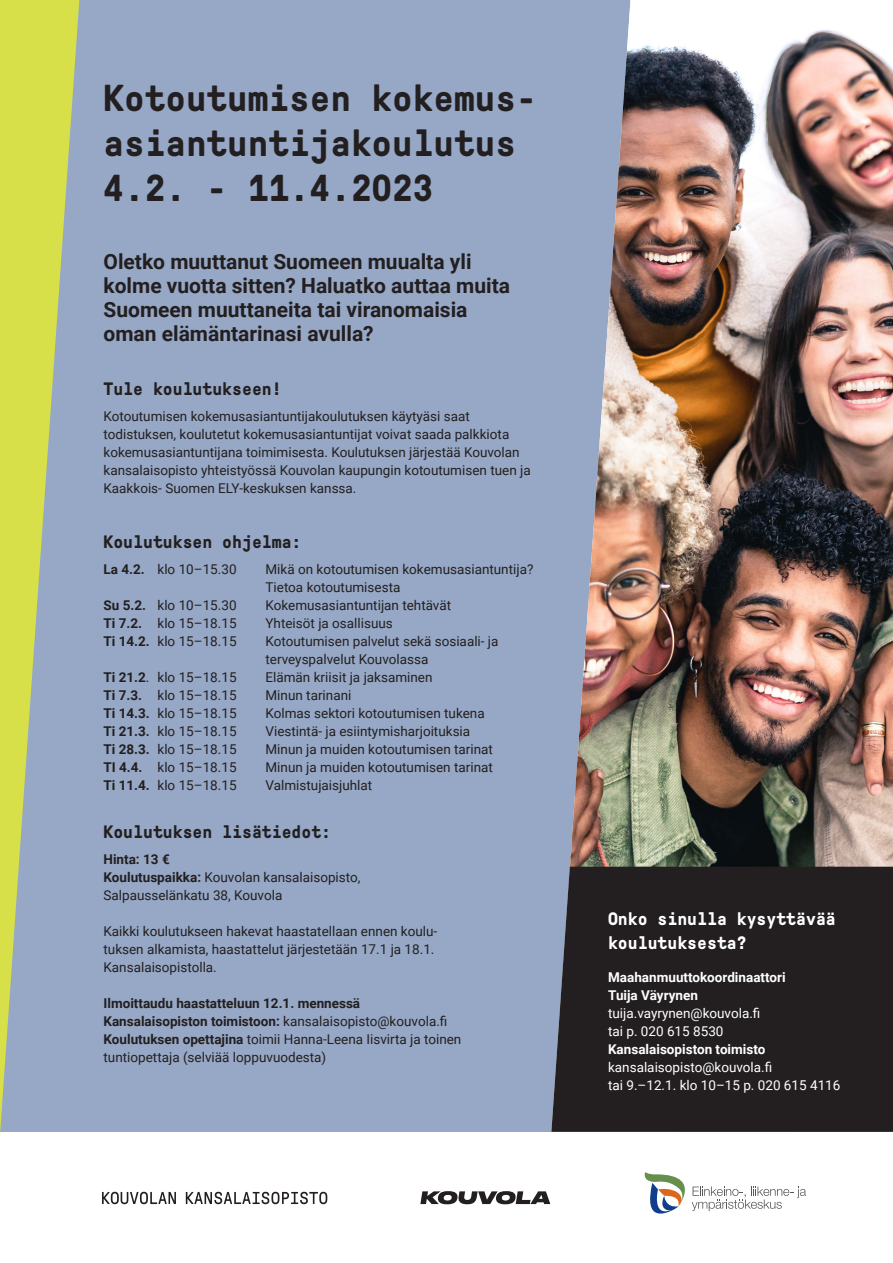
<style>
.page{position:relative;width:893px;height:1263px;background:#fff}
.page>*{position:absolute;margin:0;border:0;box-sizing:border-box;transform-origin:0 0}
.t1{font:700 37.5px/45px "GT Pressura Mono LC";color:#231f20}
.Ingress{font:700 21px/24px "Roboto";color:#231f20}
.Body_3{font:700 18px "GT Pressura Mono LC";color:#231f20}
.Body_3-2{font:700 18px "GT Pressura Mono LC";color:#fff}
.Ingress-2{font:700 18px "GT Pressura Mono LC";color:#231f20}
.Body_3-3{font:13.5px/18px "Roboto";color:#231f20}
.Ingress-3{font:13.5px/18px "Roboto";color:#231f20}
.Body_3-4{font:700 13.5px/18px "Roboto";color:#231f20}
.Body_3-5{font:13.5px "Roboto";color:#fff}
.Body_3-6{font:700 13.5px "Roboto";color:#fff}
.s1{font-weight:700}
.s2{font-weight:400}
</style>
<div class="page">
<div style="left:0;top:0;width:893px;height:1132px;background:#96a8c5"></div>
<img style="left:570px;top:0;width:323px;height:867px">
<div style="left:551px;top:867px;width:342px;height:265px;background:#231f20"></div>
<svg style="left:692px;top:1186px;width:114px;height:25px"></svg>
<svg style="left:644px;top:1172px;width:41px;height:42px"></svg>
<svg style="left:102px;top:1192px;width:74px;height:12px"></svg>
<svg style="left:186px;top:1192px;width:141px;height:12px"></svg>
<svg style="left:0;top:0;width:79px;height:1134px"></svg>
<svg style="left:420px;top:1191px;width:130px;height:13px"></svg>
<h2 class="t1" style="left:104px;top:76px;width:435px">Kotoutumisen kokemus&shy;asiantuntijakoulutus</h2>
<h2 class="t1" style="left:104px;top:166px;width:332px">4.2. - 11.4.2023</h2>
<p class="Ingress" style="left:104px;top:249px;width:408px">Oletko muuttanut Suomeen muualta yli kolme vuotta sitten? Haluatko auttaa muita Suomeen muuttaneita tai viranomaisia oman elämäntarinasi avulla?</p>
<p class="Ingress-2" style="left:104px;top:379px;width:180px">Tule koulutukseen!</p>
<p class="Ingress-3" style="left:104px;top:406px;width:429px">Kotoutumisen kokemusasiantuntijakoulutuksen käytyäsi saat todistuksen, koulutetut kokemusasiantuntijat voivat saada palkkiota kokemusasiantuntijana toimimisesta. Koulutuksen järjestää Kouvolan kansalaisopisto yhteistyössä Kouvolan kaupungin kotoutumisen tuen ja Kaakkois- Suomen ELY-keskuksen kanssa.</p>
<p class="Body_3" style="left:104px;top:532px;width:200px">Koulutuksen ohjelma:</p>
<p class="Body_3-3" style="left:104px;top:559px;width:135px"><span class="s1">La 4.2.</span> klo 10–15.30</p>
<p class="Body_3-3" style="left:266px;top:559px;width:269px">Mikä on kotoutumisen kokemusasiantuntija?<br>Tietoa kotoutumisesta</p>
<p class="Body_3-3" style="left:104px;top:595px;width:135px"><span class="s1">Su 5.2.</span> klo 10–15.30</p>
<p class="Body_3-3" style="left:265px;top:595px;width:187px">Kokemusasiantuntijan tehtävät</p>
<p class="Body_3-3" style="left:104px;top:613px;width:135px"><span class="s1">Ti 7.2.</span> klo 15–18.15</p>
<p class="Body_3-3" style="left:266px;top:613px;width:129px">Yhteisöt ja osallisuus</p>
<p class="Body_3-3" style="left:104px;top:631px;width:135px"><span class="s1">Ti 14.2.</span> klo 15–18.15</p>
<p class="Body_3-3" style="left:266px;top:631px;width:235px">Kotoutumisen palvelut sekä sosiaali- ja terveyspalvelut Kouvolassa</p>
<p class="Body_3-3" style="left:104px;top:667px;width:135px"><span class="s1">Ti 21.2</span>. klo 15–18.15</p>
<p class="Body_3-3" style="left:265px;top:667px;width:169px">Elämän kriisit ja jaksaminen</p>
<p class="Body_3-3" style="left:104px;top:685px;width:135px"><span class="s1">Ti 7.3.</span> klo 15–18.15</p>
<p class="Body_3-3" style="left:266px;top:685px;width:87px">Minun tarinani</p>
<p class="Body_3-3" style="left:104px;top:703px;width:135px"><span class="s1">Ti 14.3.</span> klo 15–18.15</p>
<p class="Body_3-3" style="left:266px;top:703px;width:221px">Kolmas sektori kotoutumisen tukena</p>
<p class="Body_3-3" style="left:104px;top:721px;width:135px"><span class="s1">Ti 21.3.</span> klo 15–18.15</p>
<p class="Body_3-3" style="left:266px;top:721px;width:206px">Viestintä- ja esiintymisharjoituksia</p>
<p class="Body_3-3" style="left:104px;top:739px;width:135px"><span class="s1">Ti 28.3.</span> klo 15–18.15</p>
<p class="Body_3-3" style="left:266px;top:739px;width:229px">Minun ja muiden kotoutumisen tarinat</p>
<p class="Body_3-3" style="left:104px;top:757px;width:135px"><span class="s1">TI 4.4.</span> klo 15–18.15</p>
<p class="Body_3-3" style="left:265px;top:757px;width:229px">Minun ja muiden kotoutumisen tarinat</p>
<p class="Body_3-3" style="left:104px;top:775px;width:135px"><span class="s1">Ti 11.4.</span> klo 15–18.15</p>
<p class="Body_3-3" style="left:266px;top:775px;width:108px">Valmistujaisjuhlat</p>
<p class="Body_3" style="left:104px;top:822px;width:229px">Koulutuksen lisätiedot:</p>
<p class="Body_3-4" style="left:104px;top:849px;width:68px">Hinta: 13 €</p>
<p class="Body_3-3" style="left:104px;top:867px;width:258px"><span class="s1">Koulutuspaikka:</span> Kouvolan kansalaisopisto,</p>
<p class="Body_3-3" style="left:104px;top:885px;width:180px">Salpausselänkatu 38, Kouvola</p>
<p class="Body_3-3" style="left:104px;top:921px;width:335px">Kaikki koulutukseen hakevat haastatellaan ennen koulu-</p>
<p class="Body_3-3" style="left:104px;top:939px;width:332px">tuksen alkamista, haastattelut järjestetään 17.1 ja 18.1.</p>
<p class="Body_3-3" style="left:104px;top:957px;width:115px">Kansalaisopistolla.</p>
<p class="Body_3-4" style="left:104px;top:993px;width:345px">Ilmoittaudu haastatteluun 12.1. mennessä<br>Kansalaisopiston toimistoon: <span class="s2">kansalaisopisto@kouvola.fi</span></p>
<p class="Body_3-3" style="left:104px;top:1030px;width:359px"><span class="s1">Koulutuksen opettajina</span> toimii Hanna-Leena Iisvirta ja toinen</p>
<p class="Body_3-3" style="left:104px;top:1048px;width:224px">tuntiopettaja (selviää loppuvuodesta)</p>
<p class="Body_3-2" style="left:608px;top:909px;width:229px">Onko sinulla kysyttävää</p>
<p class="Body_3-2" style="left:608px;top:933px;width:140px">koulutuksesta?</p>
<p class="Body_3-6" style="left:608px;top:968px;width:179px">Maahanmuuttokoordinaattori</p>
<p class="Body_3-6" style="left:608px;top:986px;width:91px">Tuija Väyrynen</p>
<p class="Body_3-5" style="left:608px;top:1004px;width:154px">tuija.vayrynen@kouvola.fi</p>
<p class="Body_3-5" style="left:608px;top:1022px;width:117px">tai p. 020 615 8530</p>
<p class="Body_3-6" style="left:608px;top:1040px;width:159px">Kansalaisopiston toimisto</p>
<p class="Body_3-5" style="left:608px;top:1058px;width:166px">kansalaisopisto@kouvola.fi</p>
<p class="Body_3-5" style="left:608px;top:1076px;width:234px">tai 9.–12.1. klo 10–15 p. 020 615 4116</p>
</div>
